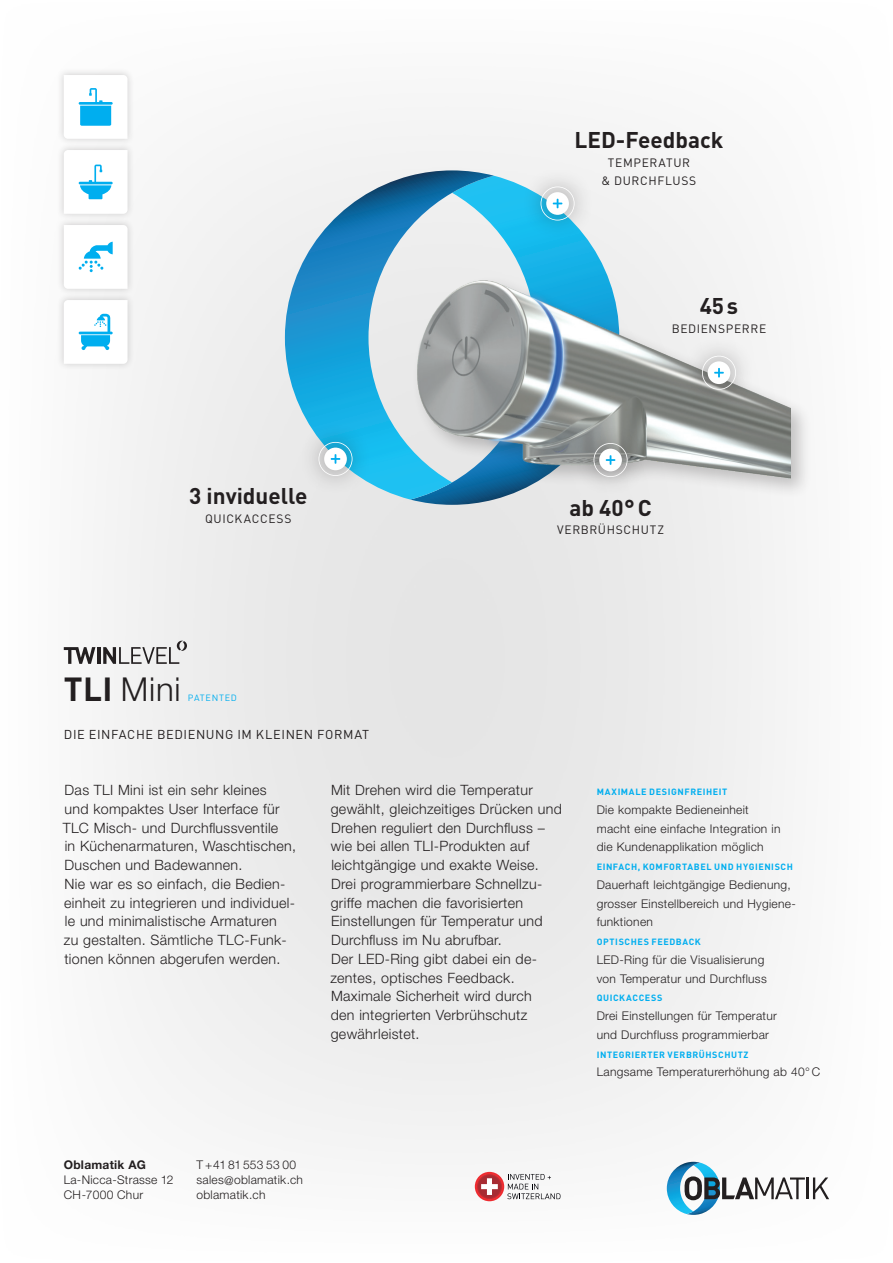
<style>
.page{position:relative;width:893px;height:1263px;background:#fff}
.page>*{position:absolute;margin:0;border:0;box-sizing:border-box;transform-origin:0 0}
.Produkttitel{font:300 33px "Helvetica Neue LT Pro";color:#231f20}
.Beschreibung{font:700 22.5px "DIN Pro";color:#231f20}
.Grundschrift{font:300 14.25px/18.8px "Helvetica Neue LT Pro";letter-spacing:.02em;color:#231f20}
.Produktserie{font:12.75px "DIN Pro";letter-spacing:.05em;color:#231f20}
.Grundschrift-2{font:300 12px/18.8px "Helvetica Neue LT Pro";letter-spacing:.025em;color:#231f20}
.Titel{font:12px/18.8px "DIN Pro";letter-spacing:.055em;color:#231f20;text-align:center}
.t1{font:700 12px "Helvetica Neue LT Pro";letter-spacing:.02em;color:#231f20}
.Titel-2{font:700 9px "DIN Pro";letter-spacing:.065em;color:#00aeef}
.Produkttitel-2{font:9px "DIN Pro";letter-spacing:.075em;color:#00aeef}
.s1{font-family:"DIN Pro";font-weight:700}
</style>
<div class="page">
<div style="left:0;top:0;width:893px;height:1263px;background:linear-gradient(to right,#f2f2f2,#f3f3f3)"></div>
<svg style="left:667px;top:1162px;width:138px;height:53px"></svg>
<hr style="left:807px;top:1177px;width:2px;height:22px;background:#231f20">
<svg style="left:813px;top:1177px;width:16px;height:22px"></svg>
<svg style="left:475px;top:1172px;width:85px;height:29px"></svg>
<svg style="left:64px;top:647px;width:31px;height:17px"></svg>
<hr style="left:97px;top:647px;width:3px;height:17px;background:#231f20">
<svg style="left:103px;top:641px;width:84px;height:23px"></svg>
<div style="left:56px;top:68px;width:79px;height:78px;background:#f3f3f3"></div>
<div style="left:56px;top:143px;width:79px;height:78px;background:#f1f1f1"></div>
<svg style="left:64px;top:150px;width:63px;height:63px"></svg>
<svg style="left:410px;top:176px;width:209px;height:329px"></svg>
<svg style="left:285px;top:170px;width:209px;height:329px"></svg>
<div style="left:411px;top:276px;width:401px;height:224px;background:#231f20;opacity:.25"></div>
<img style="left:413px;top:281px;width:377px;height:205px">
<div style="left:56px;top:218px;width:79px;height:78px;background:#f0f0f0"></div>
<div style="left:56px;top:293px;width:79px;height:78px;background:#231f20;opacity:.2"></div>
<svg style="left:64px;top:225px;width:63px;height:64px"></svg>
<svg style="left:64px;top:300px;width:63px;height:64px"></svg>
<svg style="left:64px;top:75px;width:63px;height:63px"></svg>
<div style="left:297px;top:420px;width:77px;height:78px;background:#231f20;opacity:.5"></div>
<svg style="left:318px;top:442px;width:34px;height:34px"></svg>
<div style="left:680px;top:334px;width:78px;height:78px;background:#231f20;opacity:.5"></div>
<svg style="left:702px;top:356px;width:34px;height:34px"></svg>
<div style="left:519px;top:165px;width:77px;height:77px;background:#231f20;opacity:.5"></div>
<svg style="left:541px;top:186px;width:34px;height:34px"></svg>
<div style="left:572px;top:421px;width:77px;height:78px;background:#231f20;opacity:.5"></div>
<svg style="left:594px;top:443px;width:34px;height:34px"></svg>
<p class="Beschreibung" style="left:575px;top:121px;width:150px">LED-Feedback</p>
<p class="Titel" style="left:602px;top:152px;width:96px">TEMPERATUR<br>&amp; DURCHFLUSS</p>
<p class="Beschreibung" style="left:189px;top:477px;width:120px">3 inviduelle</p>
<p class="Titel" style="left:205px;top:508px;width:88px">QUICKACCESS</p>
<p class="Produkttitel" style="left:64px;top:669px;width:118px"><span class="s1">TLI</span> Mini</p>
<p class="Produkttitel-2" style="left:188px;top:691px;width:50px">PATENTED</p>
<p class="Produktserie" style="left:64px;top:724px;width:307px">DIE EINFACHE BEDIENUNG IM KLEINEN FORMAT</p>
<p class="Beschreibung" style="left:700px;top:287px;width:40px">45s</p>
<p class="Titel" style="left:672px;top:318px;width:96px">BEDIENSPERRE</p>
<p class="Beschreibung" style="left:569px;top:489px;width:84px">ab 40°C</p>
<p class="Titel" style="left:557px;top:519px;width:109px">VERBRÜHSCHUTZ</p>
<p class="Grundschrift" style="left:63px;top:780px;width:235px">Das TLI Mini ist ein sehr kleines<br>und kompaktes User Interface für TLC Misch- und Durchflussventile<br>in Küchenarmaturen, Waschtischen, Duschen und Badewannen.<br>Nie war es so einfach, die Bedien&shy;einheit zu integrieren und individuel&shy;le und minimalistische Armaturen<br>zu gestalten. Sämtliche TLC-Funk&shy;tionen können abgerufen werden.</p>
<p class="Grundschrift" style="left:331px;top:780px;width:233px">Mit Drehen wird die Temperatur gewählt, gleichzeitiges Drücken und<br>Drehen reguliert den Durchfluss – wie bei allen TLI-Produkten auf leichtgängige und exakte Weise.<br>Drei programmierbare Schnellzu&shy;griffe machen die favorisierten<br>Einstellungen für Temperatur und<br>Durchfluss im Nu abrufbar.</p>
<p class="Grundschrift" style="left:330px;top:949px;width:208px">Der LED-Ring gibt dabei ein de&shy;zentes, optisches Feedback.<br>Maximale Sicherheit wird durch den integrierten Verbrühschutz gewährleistet.</p>
<p class="t1" style="left:64px;top:1157px;width:84px">Oblamatik AG</p>
<p class="Grundschrift-2" style="left:64px;top:1172px;width:111px;line-height:15px">La-Nicca-Strasse 12<br>CH-7000 Chur</p>
<p class="Grundschrift-2" style="left:197px;top:1157px;width:108px;line-height:15px">T +41 81553 53 00 sales@oblamatik.ch oblamatik.ch</p>
<p class="Titel-2" style="left:597px;top:784px;width:132px">MAXIMALE DESIGNFREIHEIT</p>
<p class="Grundschrift-2" style="left:597px;top:800px;width:185px">Die kompakte Bedieneinheit macht eine einfache Integration in die Kundenapplikation möglich</p>
<p class="Titel-2" style="left:597px;top:859px;width:198px">EINFACH, KOMFORTABEL UND HYGIENISCH</p>
<p class="Grundschrift-2" style="left:597px;top:875px;width:199px">Dauerhaft leichtgängige Bedienung, grosser Einstellbereich und Hygiene&shy;funktionen</p>
<p class="Titel-2" style="left:597px;top:934px;width:106px">OPTISCHES FEEDBACK</p>
<p class="Grundschrift-2" style="left:597px;top:950px;width:172px">LED-Ring für die Visualisierung von Temperatur und Durchfluss</p>
<p class="Titel-2" style="left:597px;top:991px;width:67px">QUICKACCESS</p>
<p class="Grundschrift-2" style="left:597px;top:1006px;width:182px">Drei Einstellungen für Temperatur und Durchfluss programmierbar</p>
<p class="Titel-2" style="left:597px;top:1047px;width:153px">INTEGRIERTER VERBRÜHSCHUTZ</p>
<p class="Grundschrift-2" style="left:597px;top:1062px;width:225px">Langsame Temperaturerhöhung ab 40° C</p>
</div>
